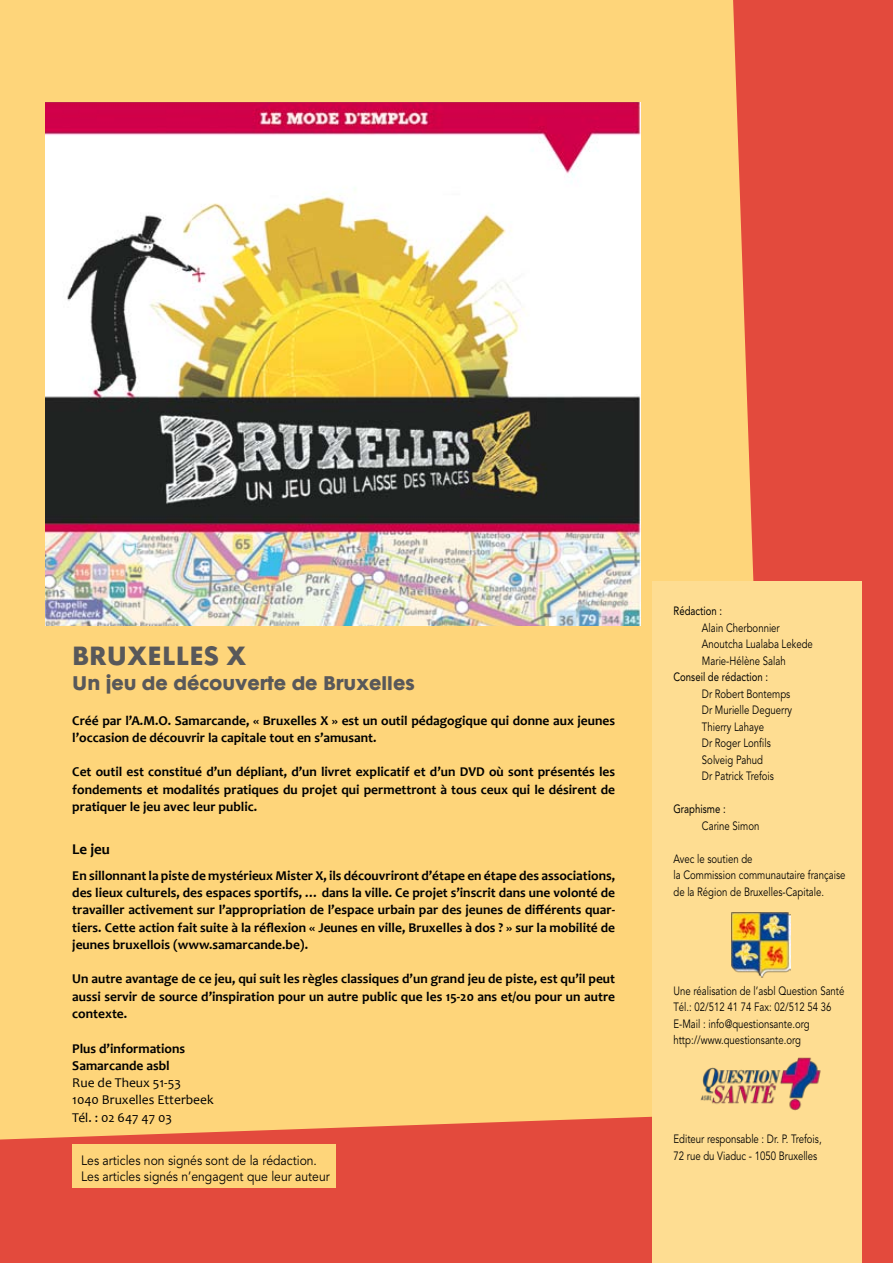
<style>
.page{position:relative;width:893px;height:1263px;background:#e34a3d}
.page>*{position:absolute;margin:0;border:0;box-sizing:border-box;transform-origin:0 0}
.t1{font:24px "Cg Futura Maxi Bd";color:#58585a}
.t2{font:18px "Cg Futura Maxi Bd";color:#58585a}
.t3{font:700 15px "Candara";color:#000}
.t4{font:700 13.5px/17.2px "Candara";color:#000;text-align:justify}
.t5{font:13.5px/16.5px "Avenir";color:#000;scale:.9 1}
.t6{font:13.5px/17.2px "Candara";color:#000}
.t7{font:12px/16.5px "Avenir";color:#000;scale:.8 1}
.t8{font:12px "Avenir";color:#000;scale:.8 1}
</style>
<div class="page">
<div style="left:0;top:0;width:772px;height:1139px;background:#fed57a"></div>
<div style="left:652px;top:582px;width:210px;height:681px;background:#fedd92"></div>
<img style="left:700px;top:1057px;width:121px;height:54px">
<img style="left:731px;top:912px;width:60px;height:65px">
<div style="left:72px;top:1144px;width:264px;height:44px;background:#fed57a"></div>
<img style="left:46px;top:102px;width:595px;height:524px">
<h1 class="t1" style="left:72px;top:640px;width:175px">Bruxelles X</h1>
<h2 class="t2" style="left:72px;top:671px;width:344px">U n jeu de découverte de Bruxelles</h2>
<p class="t4" style="left:72px;top:712px;width:544px">Créé par l’A.M.O. Samarcande, « Bruxelles X » est un outil pédagogique qui donne aux jeunes l’occasion de découvrir la capitale tout en s’amusant.</p>
<p class="t4" style="left:72px;top:763px;width:544px">Cet outil est constitué d’un dépliant, d’un livret explicatif et d’un DVD où sont présentés les fondements et modalités pratiques du projet qui permettront à tous ceux qui le désirent de pratiquer le jeu avec leur public.</p>
<p class="t3" style="left:72px;top:840px;width:39px">Le jeu</p>
<p class="t4" style="left:72px;top:867px;width:544px">En sillonnant la piste de mystérieux Mister X, ils découvriront d’étape en étape des associations, des lieux culturels, des espaces sportifs, … dans la ville. Ce projet s’inscrit dans une volonté de travailler activement sur l’appropriation de l’espace urbain par des jeunes de différents quar&shy;tiers. Cette action fait suite à la réflexion « Jeunes en ville, Bruxelles à dos ? » sur la mobilité de jeunes bruxellois (www.samarcande.be).</p>
<p class="t4" style="left:72px;top:970px;width:544px">Un autre avantage de ce jeu, qui suit les règles classiques d’un grand jeu de piste, est qu’il peut aussi servir de source d’inspiration pour un autre public que les 15-20 ans et/ou pour un autre contexte.</p>
<p class="t4" style="left:72px;top:1039px;width:114px">Plus d’informations<br>Samarcande asbl</p>
<p class="t6" style="left:72px;top:1074px;width:143px">Rue de Theux 51-53<br>1040 Bruxelles Etterbeek<br>Tél. : 02 647 47 03</p>
<p class="t5" style="left:81px;top:1152px;width:278px">Les articles non signés sont de la rédaction.<br>Les articles signés n’engagent que leur auteur</p>
<p class="t8" style="left:673px;top:604px;width:62px">Rédaction :</p>
<p class="t7" style="left:702px;top:620px;width:140px">Alain Cherbonnier<br>Anoutcha Lualaba Lekede<br>Marie-Hélène Salah</p>
<p class="t8" style="left:673px;top:670px;width:120px">Conseil de rédaction :</p>
<p class="t7" style="left:702px;top:686px;width:114px">Dr Robert Bontemps<br>Dr Murielle Deguerry<br>Thierry Lahaye<br>Dr Roger Lonfils<br>Solveig Pahud<br>Dr Patrick Trefois</p>
<p class="t8" style="left:673px;top:802px;width:67px">Graphisme :</p>
<p class="t7" style="left:702px;top:818px;width:73px">Carine Simon</p>
<p class="t7" style="left:673px;top:851px;width:217px">Avec le soutien de<br>la Commission communautaire française de la Région de Bruxelles-Capitale.</p>
<p class="t7" style="left:673px;top:983px;width:215px">Une réalisation de l’asbl Question Santé Tél.: 02/512 41 74 Fax: 02/512 54 36<br>E-Mail : info@questionsante.org http://www.questionsante.org</p>
<p class="t7" style="left:673px;top:1131px;width:187px">Editeur responsable : Dr. P. Trefois,<br>72 rue du Viaduc - 1050 Bruxelles</p>
</div>
